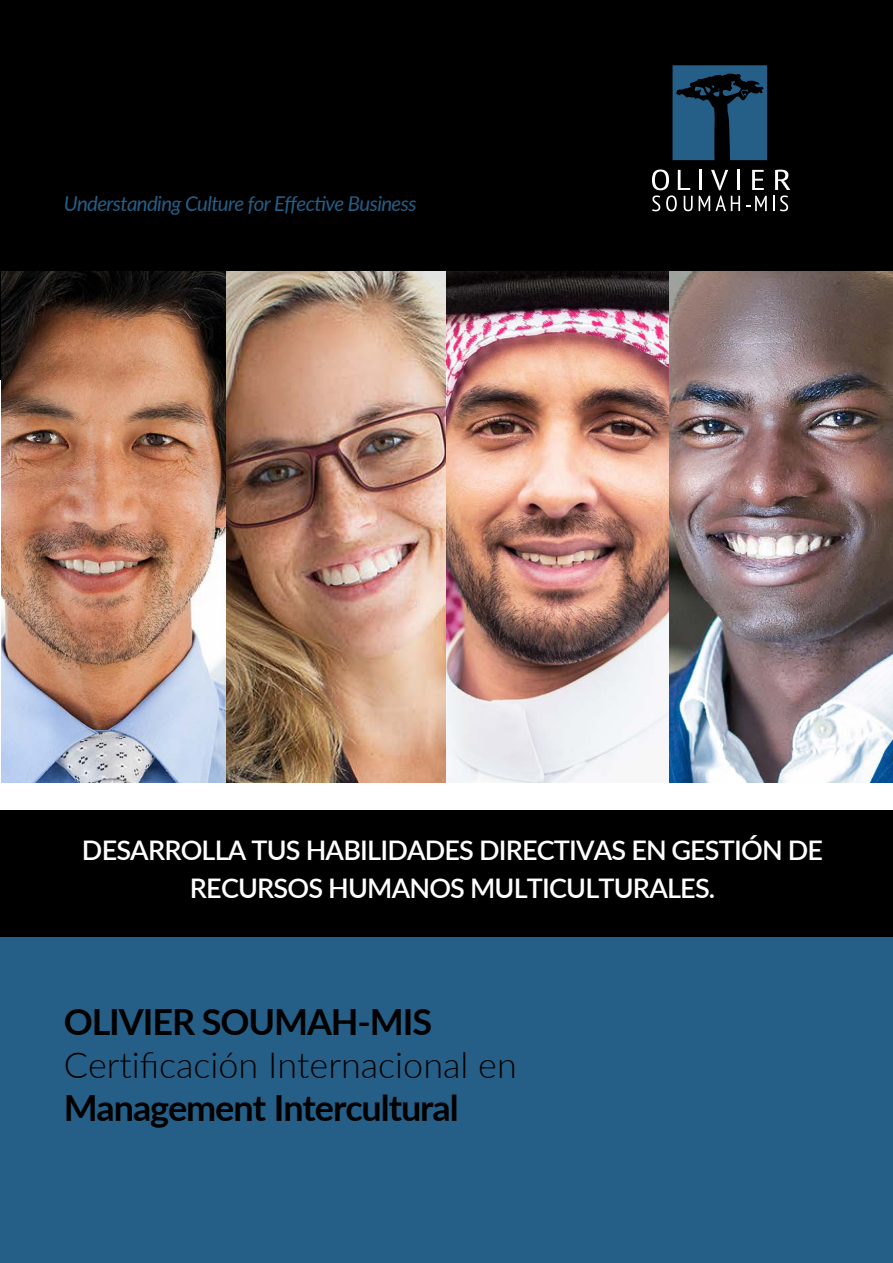
<style>
.page{position:relative;width:893px;height:1263px;background:#fff}
.page>*{position:absolute;margin:0;border:0;box-sizing:border-box;transform-origin:0 0}
.t1{font:700 36px "Lato";letter-spacing:-.03em;color:#000}
.t2{font:300 36px "Lato";color:#000}
.t3{font:600 27px/37.5px "Lato";letter-spacing:-.03em;color:#fff;text-align:center}
.t4{font:italic 20.4px "Lato";letter-spacing:-.03em;color:#255f87}
</style>
<div class="page">
<div style="left:0;top:0;width:893px;height:380px;background:#000"></div>
<div style="left:0;top:890px;width:893px;height:373px;background:#255f87"></div>
<svg style="left:673px;top:65px;width:94px;height:95px"></svg>
<svg style="left:752px;top:170px;width:12px;height:20px"></svg>
<svg style="left:652px;top:170px;width:41px;height:41px"></svg>
<svg style="left:699px;top:170px;width:41px;height:41px"></svg>
<svg style="left:746px;top:196px;width:21px;height:15px"></svg>
<svg style="left:773px;top:170px;width:17px;height:41px"></svg>
<img style="left:225px;top:272px;width:668px;height:510px">
<img style="left:2px;top:272px;width:223px;height:510px">
<div style="left:0;top:810px;width:893px;height:127px;background:#000"></div>
<p class="t4" style="left:64px;top:189px;width:354px">Understanding Culture for Effective Business</p>
<p class="t3" style="left:82px;top:830px;width:743px">DESARROLLA TUS HABILIDADES DIRECTIVAS EN GESTIÓN DE<br>RECURSOS HUMANOS MULTICULTURALES.</p>
<h1 class="t1" style="left:64px;top:995px;width:370px">OLIVIER SOUMAH-MIS</h1>
<h1 class="t2" style="left:64px;top:1040px;width:455px">Certificación Internacional en</h1>
<h1 class="t1" style="left:64px;top:1081px;width:396px">Management Intercultural</h1>
</div>
